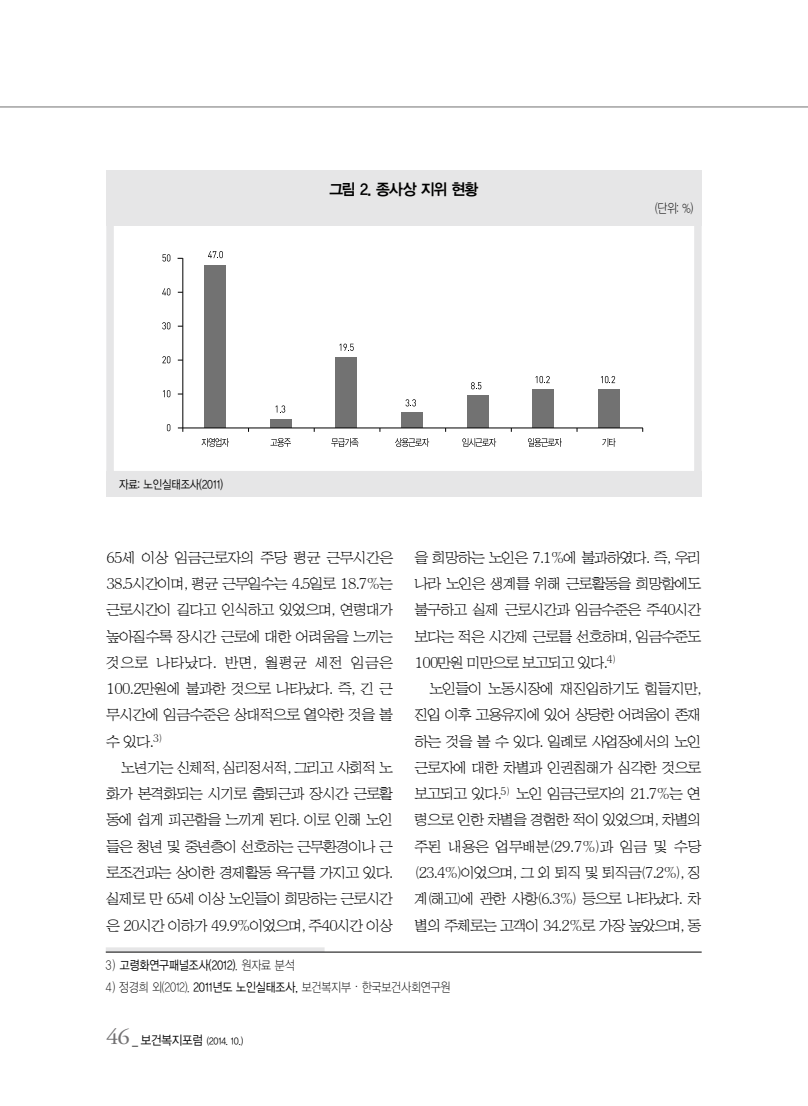
<style>
.page{position:relative;width:808px;height:1106px;background:#fff}
.page>*{position:absolute;margin:0;border:0;box-sizing:border-box;transform-origin:0 0}
.t1{font:15.75px "YDVYGO14";letter-spacing:-.06em;color:#000;scale:.95 1}
.t2{font:15px/26.2px "HY Sin Mun Myeong Jo Pro";letter-spacing:-.08em;color:#000;text-align:justify}
.t3{font:12.75px "YDVYGO11";letter-spacing:-.01em;color:#000;scale:.85 1}
.t4{font:12.75px "YDVYGO12";letter-spacing:-.01em;color:#000;scale:.85 1}
.t5{font:12px "YDVYGO12";letter-spacing:-.01em;color:#000;scale:.85 1}
.t6{font:9.75px "YDVYGO12";letter-spacing:-.02em;color:#000;scale:.9 1}
.s1{font-family:"YDVYGO11"}
.s2{font-family:"YDVYGO12"}
.s3{font-family:"HY Sin Mun Myeong Jo Pro"}
.s4{font-family:"Adobe Garamond Pro";font-size:22.5px;color:#727172}
.s5{font-size:12.75px}
</style>
<div class="page">
<hr style="left:0;top:107px;width:808px;height:1px;background:#727172">
<svg style="left:201px;top:438px;width:28px;height:9px"></svg>
<svg style="left:270px;top:438px;width:21px;height:9px"></svg>
<svg style="left:331px;top:438px;width:27px;height:9px"></svg>
<svg style="left:395px;top:438px;width:34px;height:9px"></svg>
<svg style="left:462px;top:438px;width:34px;height:9px"></svg>
<svg style="left:528px;top:438px;width:34px;height:9px"></svg>
<svg style="left:602px;top:438px;width:13px;height:9px"></svg>
<svg style="left:208px;top:251px;width:15px;height:7px"></svg>
<svg style="left:276px;top:405px;width:9px;height:7px"></svg>
<svg style="left:339px;top:343px;width:15px;height:8px"></svg>
<svg style="left:405px;top:399px;width:11px;height:7px"></svg>
<svg style="left:471px;top:382px;width:10px;height:7px"></svg>
<svg style="left:536px;top:376px;width:14px;height:7px"></svg>
<svg style="left:601px;top:376px;width:14px;height:7px"></svg>
<hr style="left:183px;top:258px;width:1px;height:174px;background:#000">
<svg style="left:162px;top:254px;width:8px;height:7px"></svg>
<svg style="left:162px;top:288px;width:8px;height:7px"></svg>
<svg style="left:162px;top:322px;width:8px;height:7px"></svg>
<svg style="left:162px;top:356px;width:8px;height:7px"></svg>
<svg style="left:163px;top:390px;width:7px;height:7px"></svg>
<svg style="left:167px;top:424px;width:3px;height:7px"></svg>
<div style="left:204px;top:265px;width:22px;height:163px;background:#727272"></div>
<div style="left:270px;top:419px;width:21px;height:9px;background:#727272"></div>
<div style="left:336px;top:357px;width:21px;height:71px;background:#727272"></div>
<div style="left:401px;top:412px;width:22px;height:16px;background:#727272"></div>
<div style="left:467px;top:395px;width:21px;height:33px;background:#727272"></div>
<div style="left:532px;top:389px;width:22px;height:39px;background:#727272"></div>
<div style="left:598px;top:389px;width:21px;height:39px;background:#727272"></div>
<hr style="left:178px;top:427px;width:465px;height:1px;background:#000">
<div style="left:106px;top:218px;width:596px;height:260px;border:8px solid #e6e6e7"></div>
<div style="left:106px;top:471px;width:596px;height:25px;background:#e6e6e7"></div>
<div style="left:106px;top:170px;width:596px;height:55px;background:#e6e6e7"></div>
<hr style="left:106px;top:947px;width:219px;height:4px;background:#e6e6e7">
<hr style="left:106px;top:951px;width:596px;height:1px;background:#000">
<p class="t1" style="left:330px;top:180px;width:158px">그림 2. 종사상 지위 현황</p>
<p class="t5" style="left:119px;top:477px;width:124px">자료: 노인실태조사(2011)</p>
<p class="t3" style="left:655px;top:201px;width:46px">(단위: %)</p>
<p class="t2" style="left:106px;top:544px;width:289px">65세 이상 임금근로자의 주당 평균 근무시간은 38.5시간이며, 평균 근무일수는 4.5일로 18.7%는 근로시간이 길다고 인식하고 있었으며, 연령대가 높아질수록 장시간 근로에 대한 어려움을 느끼는 것으로 나타났다. 반면, 월평균 세전 임금은 100.2만원에 불과한 것으로 나타났다. 즉, 긴 근 무시간에 임금수준은 상대적으로 열악한 것을 볼 수 있다.<sup>3)</sup></p>
<p class="t2" style="left:106px;top:754px;width:289px;text-indent:15px">노년기는 신체적, 심리정서적, 그리고 사회적 노 화가 본격화되는 시기로 출퇴근과 장시간 근로활 동에 쉽게 피곤함을 느끼게 된다. 이로 인해 노인 들은 청년 및 중년층이 선호하는 근무환경이나 근 로조건과는 상이한 경제활동 욕구를 가지고 있다. 실제로 만 65세 이상 노인들이 희망하는 근로시간 은 20시간 이하가 49.9%이었으며, 주40시간 이상</p>
<p class="t2" style="left:415px;top:544px;width:289px">을 희망하는 노인은 7.1%에 불과하였다. 즉, 우리 나라 노인은 생계를 위해 근로활동을 희망함에도 불구하고 실제 근로시간과 임금수준은 주40시간 보다는 적은 시간제 근로를 선호하며, 임금수준도 100만원 미만으로 보고되고 있다.<sup>4)</sup></p>
<p class="t2" style="left:415px;top:675px;width:289px;text-indent:15px">노인들이 노동시장에 재진입하기도 힘들지만, 진입 이후 고용유지에 있어 상당한 어려움이 존재 하는 것을 볼 수 있다. 일례로 사업장에서의 노인 근로자에 대한 차별과 인권침해가 심각한 것으로 보고되고 있다.<sup>5)</sup> 노인 임금근로자의 21.7%는 연 령으로 인한 차별을 경험한 적이 있었으며, 차별의 주된 내용은 업무배분(29.7%)과 임금 및 수당 (23.4%)이었으며, 그 외 퇴직 및 퇴직금(7.2%), 징 계(해고)에 관한 사항(6.3%) 등으로 나타났다. 차 별의 주체로는 고객이 34.2%로 가장 높았으며, 동</p>
<p class="t4" style="left:106px;top:957px;width:224px"><span class="s1">3)</span> 고령화연구패널조사(2012)<span class="s1">. 원자료 분석</span></p>
<p class="t3" style="left:106px;top:980px;width:407px">4) 정경희 외(2012). <span class="s2">2011년도 노인실태조사,</span> 보건복지부<span class="s3">·</span>한국보건사회연구원</p>
<p class="t6" style="left:106px;top:1035px;width:154px"><span class="s4">46</span> <span class="s5">_ 보건복지포럼</span> (2014. 10.)</p>
</div>
